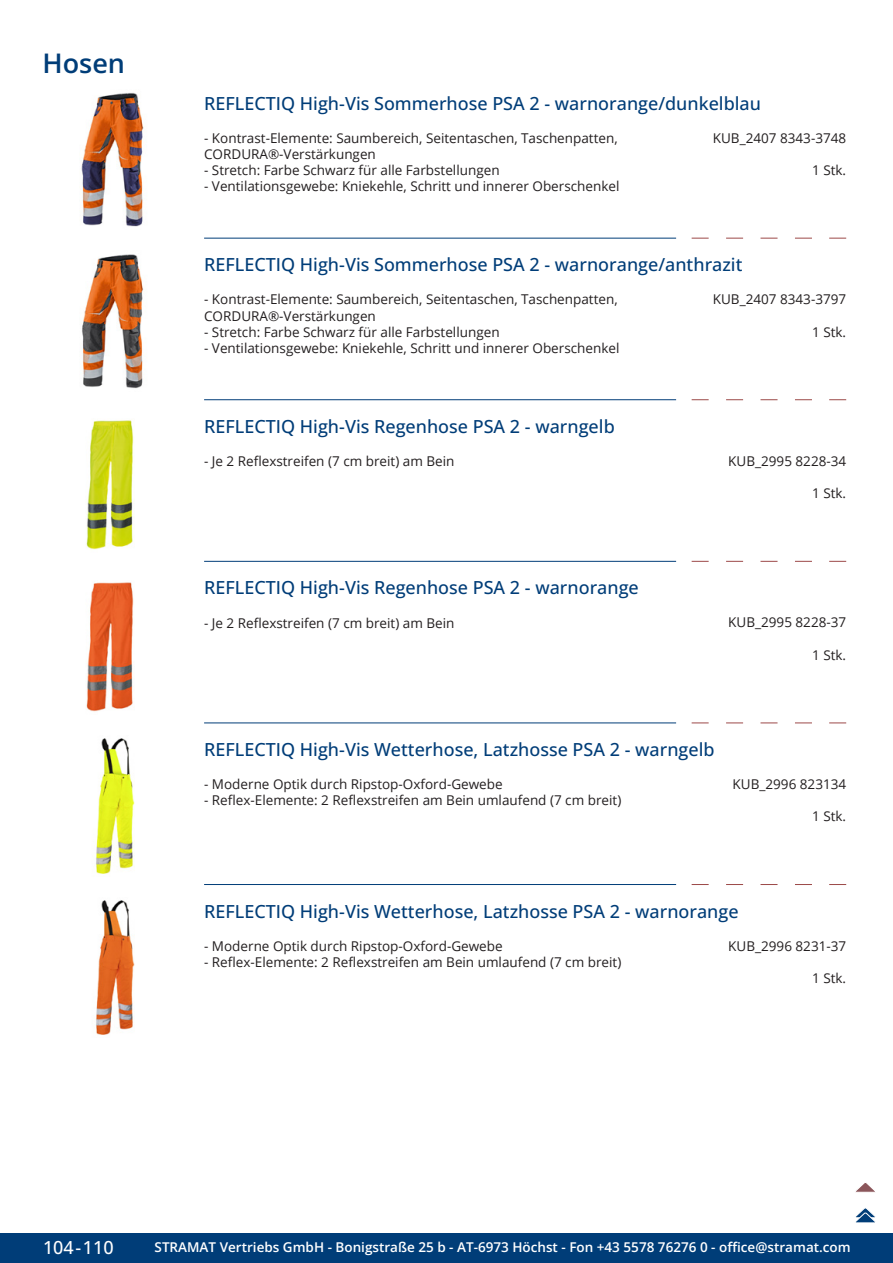
<style>
.page{position:relative;width:893px;height:1263px;background:#fff}
.page>*{position:absolute;margin:0;border:0;box-sizing:border-box;transform-origin:0 0}
.GruppeName{font:600 27px "Open Sans";color:#003d78}
.ArtikelName{font:500 18px "Open Sans";color:#003d78}
.t1{font:500 18px "Open Sans";color:#fff}
.Beschreibung{font:13.5px/16.2px "Open Sans";color:#231f20}
.ArtikelNummer{font:13.5px "Open Sans";color:#231f20}
.t2{font:600 13.5px "Open Sans";color:#fff}
</style>
<div class="page">
<div style="left:0;top:1233px;width:893px;height:30px;background:#003d78"></div>
<img style="left:81px;top:93px;width:63px;height:134px">
<img style="left:82px;top:254px;width:62px;height:135px">
<svg style="left:692px;top:238px;width:17px;height:1px"></svg>
<svg style="left:726px;top:238px;width:17px;height:1px"></svg>
<svg style="left:760px;top:238px;width:17px;height:1px"></svg>
<svg style="left:795px;top:238px;width:17px;height:1px"></svg>
<svg style="left:829px;top:238px;width:17px;height:1px"></svg>
<hr style="left:204px;top:238px;width:472px;height:1px;background:#003d78">
<img style="left:86px;top:420px;width:48px;height:130px">
<svg style="left:692px;top:399px;width:17px;height:1px"></svg>
<svg style="left:726px;top:399px;width:17px;height:1px"></svg>
<svg style="left:760px;top:399px;width:17px;height:1px"></svg>
<svg style="left:795px;top:399px;width:17px;height:1px"></svg>
<svg style="left:829px;top:399px;width:17px;height:1px"></svg>
<hr style="left:204px;top:399px;width:472px;height:1px;background:#003d78">
<img style="left:86px;top:582px;width:48px;height:130px">
<svg style="left:692px;top:561px;width:17px;height:1px"></svg>
<svg style="left:726px;top:561px;width:17px;height:1px"></svg>
<svg style="left:760px;top:561px;width:17px;height:1px"></svg>
<svg style="left:795px;top:561px;width:17px;height:1px"></svg>
<svg style="left:829px;top:561px;width:17px;height:1px"></svg>
<hr style="left:204px;top:561px;width:472px;height:1px;background:#003d78">
<img style="left:96px;top:738px;width:39px;height:136px">
<svg style="left:692px;top:723px;width:17px;height:1px"></svg>
<svg style="left:726px;top:723px;width:17px;height:1px"></svg>
<svg style="left:760px;top:723px;width:17px;height:1px"></svg>
<svg style="left:795px;top:723px;width:17px;height:1px"></svg>
<svg style="left:829px;top:723px;width:17px;height:1px"></svg>
<hr style="left:204px;top:723px;width:472px;height:1px;background:#003d78">
<img style="left:96px;top:900px;width:39px;height:135px">
<svg style="left:692px;top:884px;width:17px;height:1px"></svg>
<svg style="left:726px;top:884px;width:17px;height:1px"></svg>
<svg style="left:760px;top:884px;width:17px;height:1px"></svg>
<svg style="left:795px;top:884px;width:17px;height:1px"></svg>
<svg style="left:829px;top:884px;width:17px;height:1px"></svg>
<hr style="left:204px;top:884px;width:472px;height:1px;background:#003d78">
<svg style="left:856px;top:1183px;width:19px;height:9px"></svg>
<svg style="left:855px;top:1208px;width:21px;height:15px"></svg>
<p class="GruppeName" style="left:43px;top:44px;width:84px">Hosen</p>
<p class="ArtikelName" style="left:204px;top:91px;width:558px">REFLECTIQ High-Vis Sommerhose PSA 2 - warnorange/dunkelblau</p>
<p class="Beschreibung" style="left:204px;top:129px;width:415px">- Kontrast-Elemente: Saumbereich, Seitentaschen, Taschenpatten,<br>CORDURA®-Verstärkungen</p>
<p class="Beschreibung" style="left:204px;top:162px;width:297px">- Stretch: Farbe Schwarz für alle Farbstellungen</p>
<p class="Beschreibung" style="left:204px;top:178px;width:417px">- Ventilationsgewebe: Kniekehle, Schritt und innerer Oberschenkel</p>
<p class="ArtikelNummer" style="left:713px;top:128px;width:135px">KUB_2407 8343-3748</p>
<p class="ArtikelNummer" style="left:812px;top:161px;width:36px">1 Stk.</p>
<p class="ArtikelName" style="left:204px;top:252px;width:540px">REFLECTIQ High-Vis Sommerhose PSA 2 - warnorange/anthrazit</p>
<p class="Beschreibung" style="left:204px;top:291px;width:415px">- Kontrast-Elemente: Saumbereich, Seitentaschen, Taschenpatten,<br>CORDURA®-Verstärkungen</p>
<p class="Beschreibung" style="left:204px;top:323px;width:297px">- Stretch: Farbe Schwarz für alle Farbstellungen</p>
<p class="Beschreibung" style="left:204px;top:340px;width:417px">- Ventilationsgewebe: Kniekehle, Schritt und innerer Oberschenkel</p>
<p class="ArtikelNummer" style="left:713px;top:290px;width:135px">KUB_2407 8343-3797</p>
<p class="ArtikelNummer" style="left:812px;top:322px;width:36px">1 Stk.</p>
<p class="ArtikelName" style="left:204px;top:414px;width:412px">REFLECTIQ High-Vis Regenhose PSA 2 - warngelb</p>
<p class="Beschreibung" style="left:204px;top:453px;width:252px">- Je 2 Reflexstreifen (7 cm breit) am Bein</p>
<p class="ArtikelNummer" style="left:728px;top:452px;width:119px">KUB_2995 8228-34</p>
<p class="ArtikelNummer" style="left:812px;top:484px;width:36px">1 Stk.</p>
<p class="ArtikelName" style="left:204px;top:575px;width:436px">REFLECTIQ High-Vis Regenhose PSA 2 - warnorange</p>
<p class="Beschreibung" style="left:204px;top:614px;width:252px">- Je 2 Reflexstreifen (7 cm breit) am Bein</p>
<p class="ArtikelNummer" style="left:728px;top:613px;width:119px">KUB_2995 8228-37</p>
<p class="ArtikelNummer" style="left:812px;top:646px;width:36px">1 Stk.</p>
<p class="ArtikelName" style="left:204px;top:737px;width:512px">REFLECTIQ High-Vis Wetterhose, Latzhosse PSA 2 - warngelb</p>
<p class="Beschreibung" style="left:204px;top:776px;width:300px">- Moderne Optik durch Ripstop-Oxford-Gewebe</p>
<p class="Beschreibung" style="left:204px;top:792px;width:419px">- Reflex-Elemente: 2 Reflexstreifen am Bein umlaufend (7 cm breit)</p>
<p class="ArtikelNummer" style="left:733px;top:775px;width:115px">KUB_2996 823134</p>
<p class="ArtikelNummer" style="left:812px;top:807px;width:36px">1 Stk.</p>
<p class="ArtikelName" style="left:204px;top:899px;width:536px">REFLECTIQ High-Vis Wetterhose, Latzhosse PSA 2 - warnorange</p>
<p class="Beschreibung" style="left:204px;top:937px;width:300px">- Moderne Optik durch Ripstop-Oxford-Gewebe</p>
<p class="Beschreibung" style="left:204px;top:953px;width:419px">- Reflex-Elemente: 2 Reflexstreifen am Bein umlaufend (7 cm breit)</p>
<p class="ArtikelNummer" style="left:728px;top:936px;width:119px">KUB_2996 8231-37</p>
<p class="ArtikelNummer" style="left:812px;top:969px;width:36px">1 Stk.</p>
<h2 class="t1" style="left:43px;top:1234px;width:72px">104 - 110</h2>
<p class="t2" style="left:155px;top:1238px;width:698px">STRAMAT Vertriebs GmbH - Bonigstraße 25 b - AT-6973 Höchst - Fon +43 5578 76276 0 - office@stramat.com</p>
</div>
